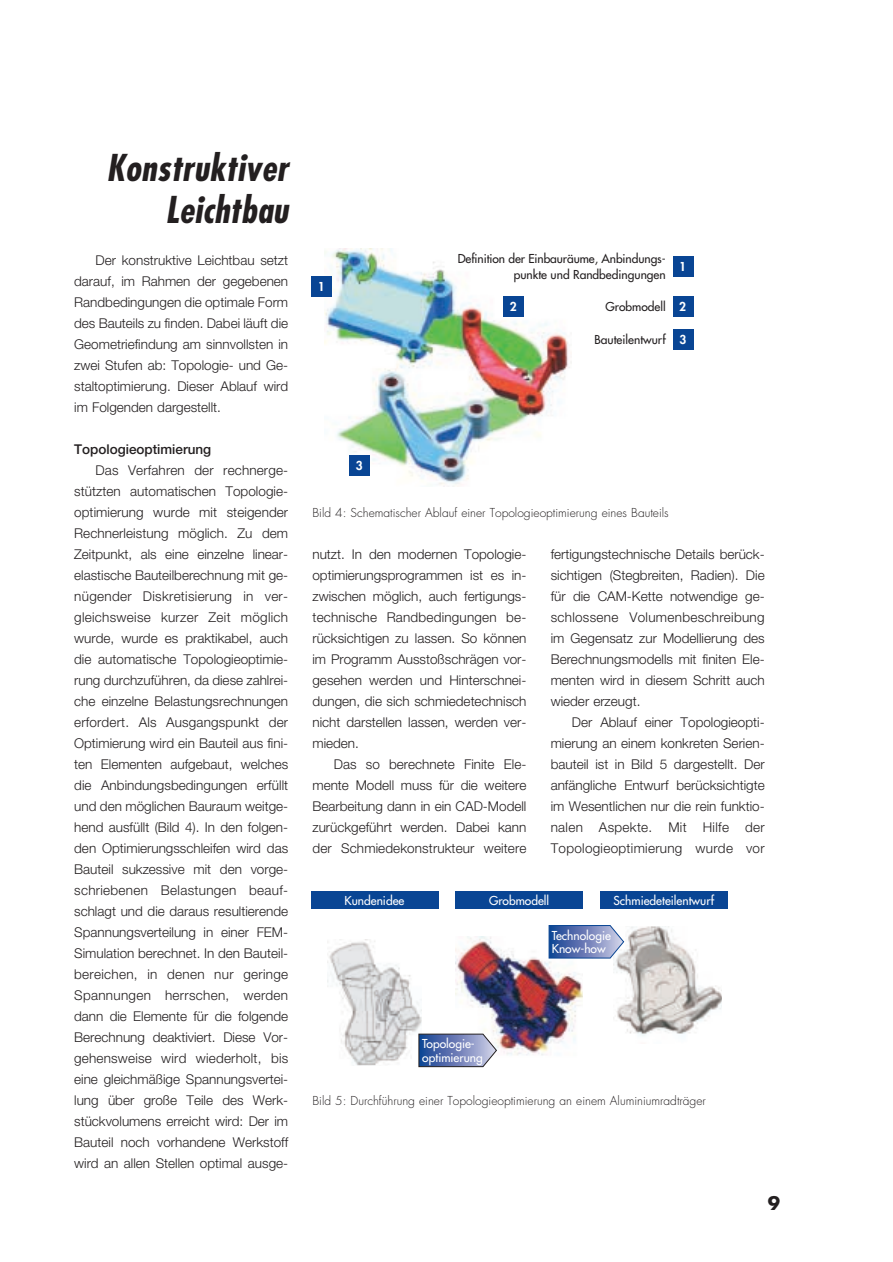
<style>
.page{position:relative;width:893px;height:1262px;background:#fff}
.page>*{position:absolute;margin:0;border:0;box-sizing:border-box;transform-origin:0 0}
.t1{font:italic 700 condensed 36px/42px "Futura";letter-spacing:.01em;color:#231f20;text-align:right}
.t2{font:700 18px "Futura";color:#231f20}
.t3{font:300 13.5px/21px "Helvetica Neue";color:#231f20;text-align:justify}
.t4{font:500 13.5px "Helvetica Neue";color:#231f20}
.t5{font:300 12px "Futura";color:#231f20}
.t6{font:12px/16.2px "Futura";color:#231f20;text-align:right}
.t7{font:12px/13.5px "Futura";color:#fff}
.t8{font:800 12px "Futura";color:#fff}
</style>
<div class="page">
<img style="left:325px;top:249px;width:246px;height:236px">
<div style="left:673px;top:256px;width:20px;height:21px;background:#094594"></div>
<div style="left:311px;top:276px;width:21px;height:20px;background:#094594"></div>
<div style="left:673px;top:296px;width:20px;height:21px;background:#094594"></div>
<div style="left:673px;top:329px;width:20px;height:20px;background:#094594"></div>
<div style="left:503px;top:296px;width:21px;height:21px;background:#094594"></div>
<div style="left:349px;top:455px;width:21px;height:20px;background:#094594"></div>
<img style="left:455px;top:936px;width:128px;height:119px">
<img style="left:614px;top:926px;width:108px;height:110px">
<svg style="left:548px;top:925px;width:76px;height:33px;background:#6f85ba"></svg>
<img style="left:327px;top:939px;width:94px;height:126px">
<svg style="left:418px;top:1033px;width:79px;height:34px;background:#7384b3"></svg>
<div style="left:311px;top:890px;width:127px;height:18px;background:#094594"></div>
<div style="left:455px;top:890px;width:128px;height:18px;background:#094594"></div>
<div style="left:600px;top:890px;width:127px;height:18px;background:#094594"></div>
<h1 class="t1" style="left:106px;top:150px;width:183px">Konstruktiver<br>Leichtbau</h1>
<p class="t3" style="left:74px;top:251px;width:215px;text-indent:21px">Der konstruktive Leichtbau setzt darauf, im Rahmen der gegebenen Randbedingungen die optimale Form des Bauteils zu finden. Dabei läuft die Geometriefindung am sinnvollsten in zwei Stufen ab: Topologie- und Ge&shy;staltoptimierung. Dieser Ablauf wird im Folgenden dargestellt.</p>
<p class="t4" style="left:74px;top:444px;width:139px">Topologieoptimierung</p>
<p class="t3" style="left:74px;top:461px;width:215px;text-indent:21px">Das Verfahren der rechnerge&shy;stützten automatischen Topologie&shy;optimierung wurde mit steigender Rechnerleistung möglich. Zu dem Zeitpunkt, als eine einzelne linear&shy;elastische Bauteilberechnung mit ge&shy;nügender Diskretisierung in ver&shy;gleichsweise kurzer Zeit möglich wurde, wurde es praktikabel, auch die automatische Topologieoptimie&shy;rung durchzuführen, da diese zahlrei&shy;che einzelne Belastungsrechnungen erfordert. Als Ausgangspunkt der Optimierung wird ein Bauteil aus fini&shy;ten Elementen aufgebaut, welches die Anbindungsbedingungen erfüllt und den möglichen Bauraum weitge&shy;hend ausfüllt (Bild 4). In den folgen&shy;den Optimierungsschleifen wird das Bauteil sukzessive mit den vorge&shy;schriebenen Belastungen beauf&shy;schlagt und die daraus resultierende Spannungsverteilung in einer FEM-Simulation berechnet. In den Bauteil&shy;bereichen, in denen nur geringe Spannungen herrschen, werden dann die Elemente für die folgende Berechnung deaktiviert. Diese Vor&shy;gehensweise wird wiederholt, bis eine gleichmäßige Spannungsvertei&shy;lung über große Teile des Werk&shy;stückvolumens erreicht wird: Der im Bauteil noch vorhandene Werkstoff wird an allen Stellen optimal ausge-</p>
<p class="t8" style="left:318px;top:280px;width:8px">1</p>
<p class="t6" style="left:457px;top:251px;width:209px">Definition der Einbauräume, Anbindungs&shy;punkte und Randbedingungen</p>
<p class="t6" style="left:605px;top:300px;width:62px">Grobmodell</p>
<p class="t6" style="left:594px;top:332px;width:73px">Bauteilentwurf</p>
<p class="t8" style="left:510px;top:301px;width:8px">2</p>
<p class="t8" style="left:679px;top:261px;width:8px">1</p>
<p class="t8" style="left:679px;top:301px;width:8px">2</p>
<p class="t8" style="left:679px;top:333px;width:8px">3</p>
<p class="t8" style="left:356px;top:459px;width:8px">3</p>
<p class="t5" style="left:312px;top:507px;width:358px">Bild 4: Schematischer Ablauf einer Topologieoptimierung eines Bauteils</p>
<p class="t3" style="left:312px;top:545px;width:215px">nutzt. In den modernen Topologie&shy;optimierungsprogrammen ist es in&shy;zwischen möglich, auch fertigungs&shy;technische Randbedingungen be&shy;rücksichtigen zu lassen. So können im Programm Ausstoßschrägen vor&shy;gesehen werden und Hinterschnei&shy;dungen, die sich schmiedetechnisch nicht darstellen lassen, werden ver&shy;mieden.</p>
<p class="t3" style="left:312px;top:755px;width:215px;text-indent:21px">Das so berechnete Finite Ele&shy;mente Modell muss für die weitere Bearbeitung dann in ein CAD-Modell zurückgeführt werden. Dabei kann der Schmiedekonstrukteur weitere</p>
<p class="t3" style="left:550px;top:545px;width:215px">fertigungstechnische Details berück&shy;sichtigen (Stegbreiten, Radien). Die für die CAM-Kette notwendige ge&shy;schlossene Volumenbeschreibung im Gegensatz zur Modellierung des Berechnungsmodells mit finiten Ele&shy;menten wird in diesem Schritt auch wieder erzeugt.</p>
<p class="t3" style="left:550px;top:713px;width:215px;text-indent:21px">Der Ablauf einer Topologieopti&shy;mierung an einem konkreten Serien&shy;bauteil ist in Bild 5 dargestellt. Der anfängliche Entwurf berücksichtigte im Wesentlichen nur die rein funktio&shy;nalen Aspekte. Mit Hilfe der Topologieoptimierung wurde vor</p>
<p class="t7" style="left:344px;top:894px;width:61px">Kundenidee</p>
<p class="t7" style="left:489px;top:894px;width:62px">Grobmodell</p>
<p class="t7" style="left:613px;top:894px;width:102px">Schmiedeteilentwurf</p>
<p class="t7" style="left:551px;top:929px;width:61px">Technologie<br>Know-how</p>
<p class="t7" style="left:422px;top:1037px;width:62px">Topologie&shy;optimierung</p>
<p class="t5" style="left:312px;top:1095px;width:395px">Bild 5: Durchführung einer Topologieoptimierung an einem Aluminiumradträger</p>
<h2 class="t2" style="left:767px;top:1195px;width:14px">9</h2>
</div>
